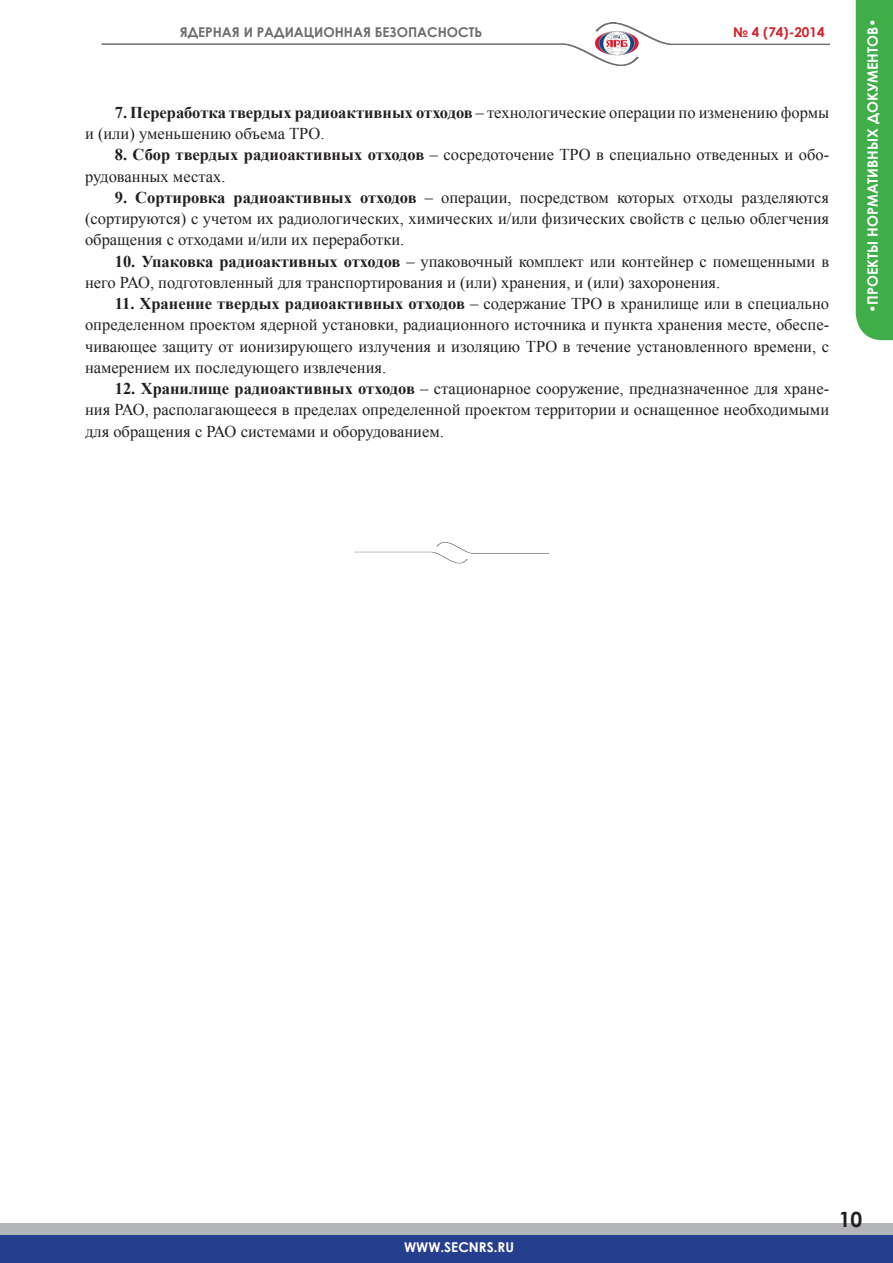
<style>
.page{position:relative;width:893px;height:1263px;background:#fff}
.page>*{position:absolute;margin:0;border:0;box-sizing:border-box;transform-origin:0 0}
.t1{font:700 21px "Century Gothic";color:#231f20}
.ОсНоВнОй{font:16.5px/21.3px "Times New Roman";color:#231f20}
.t2{font:700 14.25px "Century Gothic";color:#fff}
.t3{font:700 13.5px "Century Gothic";color:#6c6d70}
.t4{font:700 13.5px "Century Gothic";color:#fff}
.t5{font:700 13.5px "Century Gothic";color:#d1232a}
.s1{font-weight:700}
</style>
<div class="page">
<img style="left:101px;top:22px;width:729px;height:44px">
<div style="left:856px;top:0;width:37px;height:340px;background:#40ae49"></div>
<div style="left:0;top:1223px;width:893px;height:30px;background:#b4b5b8"></div>
<div style="left:0;top:1235px;width:893px;height:28px;background:#253f8e"></div>
<img style="left:354px;top:542px;width:196px;height:21px">
<p class="t3" style="left:180px;top:22px;width:304px">ЯДЕРНАЯ И РАДИАЦИОННАЯ БЕЗОПАСНОСТЬ</p>
<p class="t5" style="left:733px;top:22px;width:93px">№ 4 (74)-2014</p>
<p class="t2" style="left:862px;top:313px;width:296px;rotate:-90deg">•ПРОЕКТЫ НОРМАТИВНЫХ ДОКУМЕНТОВ•</p>
<p class="ОсНоВнОй" style="left:85px;top:101px;width:746px;text-indent:30px"><span class="s1">7. Переработка твердых радиоактивных отходов</span> – технологические операции по изменению формы и (или) уменьшению объема ТРО.</p>
<p class="ОсНоВнОй" style="left:85px;top:144px;width:746px;text-indent:30px"><span class="s1">8. Сбор твердых радиоактивных отходов</span> – сосредоточение ТРО в специально отведенных и обо&shy;рудованных местах.</p>
<p class="ОсНоВнОй" style="left:85px;top:186px;width:746px;text-align:justify;text-indent:30px"><span class="s1">9. Сортировка радиоактивных отходов</span> – операции, посредством которых отходы разделяются (сортируются) с учетом их радиологических, химических и/или физических свойств с целью облегчения обращения с отходами и/или их переработки.</p>
<p class="ОсНоВнОй" style="left:85px;top:250px;width:746px;text-indent:30px"><span class="s1">10. Упаковка радиоактивных отходов</span> – упаковочный комплект или контейнер с помещенными в него РАО, подготовленный для транспортирования и (или) хранения, и (или) захоронения.</p>
<p class="ОсНоВнОй" style="left:85px;top:293px;width:746px;text-align:justify;text-indent:30px"><span class="s1">11. Хранение твердых радиоактивных отходов</span> – содержание ТРО в хранилище или в специально определенном проектом ядерной установки, радиационного источника и пункта хранения месте, обеспе&shy;чивающее защиту от ионизирующего излучения и изоляцию ТРО в течение установленного времени, с намерением их последующего извлечения.</p>
<p class="ОсНоВнОй" style="left:85px;top:378px;width:746px;text-align:justify;text-indent:30px"><span class="s1">12. Хранилище радиоактивных отходов</span> – стационарное сооружение, предназначенное для хране&shy;ния РАО, располагающееся в пределах определенной проектом территории и оснащенное необходимыми для обращения с РАО системами и оборудованием.</p>
<p class="t4" style="left:404px;top:1237px;width:111px">WWW.SECNRS.RU</p>
<p class="t1" style="left:839px;top:1203px;width:25px">10</p>
</div>
